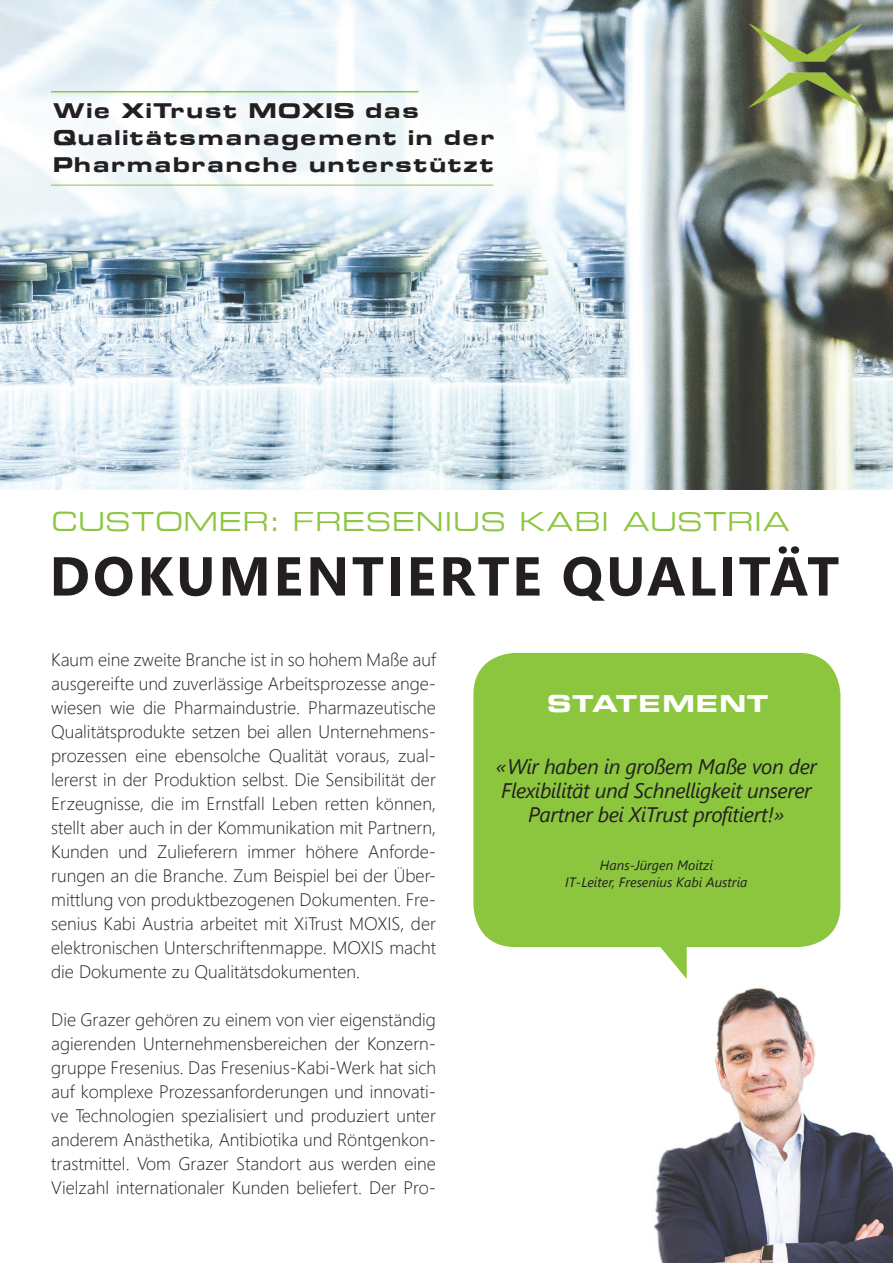
<style>
.page{position:relative;width:893px;height:1263px;background:#fff}
.page>*{position:absolute;margin:0;border:0;box-sizing:border-box;transform-origin:0 0}
.t1{font:700 54.75px "Segoe UI";letter-spacing:.05em;color:#231f20}
.t2{font:27px "Eurasia Ex";letter-spacing:.025em;color:#8bc63e}
.t3{font:700 24px "Eurasia Ex";color:#fff}
.t4{font:italic 21px/24px "Segoe UI";letter-spacing:-.02em;color:#231f20;text-align:center}
.t5{font:700 21px/27px "Eurasia Ex";letter-spacing:.01em;color:#231f20}
.t6{font:300 18px/24px "Segoe UI";color:#231f20;text-align:justify}
.t7{font:italic 13.5px/16.5px "Segoe UI";color:#231f20;text-align:center}
</style>
<div class="page">
<img style="left:654px;top:988px;width:239px;height:275px">
<img style="left:0;top:0;width:893px;height:490px">
<hr style="left:51px;top:91px;width:367px;height:1px;background:#8bc63e">
<hr style="left:51px;top:185px;width:442px;height:1px;background:#8bc63e">
<div style="left:473px;top:652px;width:368px;height:296px;background:#8bc63e;border-radius:43px"></div>
<div style="left:472px;top:651px;width:370px;height:297px;border:2px solid #fff;border-radius:43px"></div>
<svg style="left:657px;top:945px;width:30px;height:34px"></svg>
<img style="left:748px;top:23px;width:115px;height:85px">
<p class="t5" style="left:51px;top:97px;width:445px">Wie XiTrust MOXIS das<br>Qualitätsmanagement in der<br>Pharmabranche unterstützt</p>
<h2 class="t2" style="left:51px;top:505px;width:740px">CUSTOMER: FRESENIUS KABI AUSTRIA</h2>
<h1 class="t1" style="left:49px;top:524px;width:791px">DOKUMENTIERTE QUALITÄT</h1>
<p class="t6" style="left:51px;top:646px;width:386px">Kaum eine zweite Branche ist in so hohem Maße auf ausgereifte und zuverlässige Arbeitsprozesse ange&shy;wiesen wie die Pharmaindustrie. Pharmazeutische Qualitätsprodukte setzen bei allen Unternehmens&shy;prozessen eine ebensolche Qualität voraus, zual&shy;lererst in der Produktion selbst. Die Sensibilität der Erzeugnisse, die im Ernstfall Leben retten können, stellt aber auch in der Kommunikation mit Partnern, Kunden und Zulieferern immer höhere Anforde&shy;rungen an die Branche. Zum Beispiel bei der Über&shy;mittlung von produktbezogenen Dokumenten. Fre&shy;senius Kabi Austria arbeitet mit XiTrust MOXIS, der elektronischen Unterschriftenmappe. MOXIS macht die Dokumente zu Qualitätsdokumenten.</p>
<p class="t6" style="left:51px;top:1006px;width:386px">Die Grazer gehören zu einem von vier eigenständig agierenden Unternehmensbereichen der Konzern&shy;gruppe Fresenius. Das Fresenius-Kabi-Werk hat sich auf komplexe Prozessanforderungen und innovati&shy;ve Technologien spezialisiert und produziert unter anderem Anästhetika, Antibiotika und Röntgenkon&shy;trastmittel. Vom Grazer Standort aus werden eine Vielzahl internationaler Kunden beliefert. Der Pro-</p>
<h3 class="t3" style="left:545px;top:689px;width:224px">STATEMENT</h3>
<p class="t4" style="left:496px;top:751px;width:323px">«Wir haben in großem Maße von der<br>Flexibilität und Schnelligkeit unserer<br>Partner bei XiTrust profitiert!»</p>
<p class="t7" style="left:565px;top:855px;width:184px">Hans-Jürgen Moitzi<br>IT-Leiter, Fresenius Kabi Austria</p>
</div>
